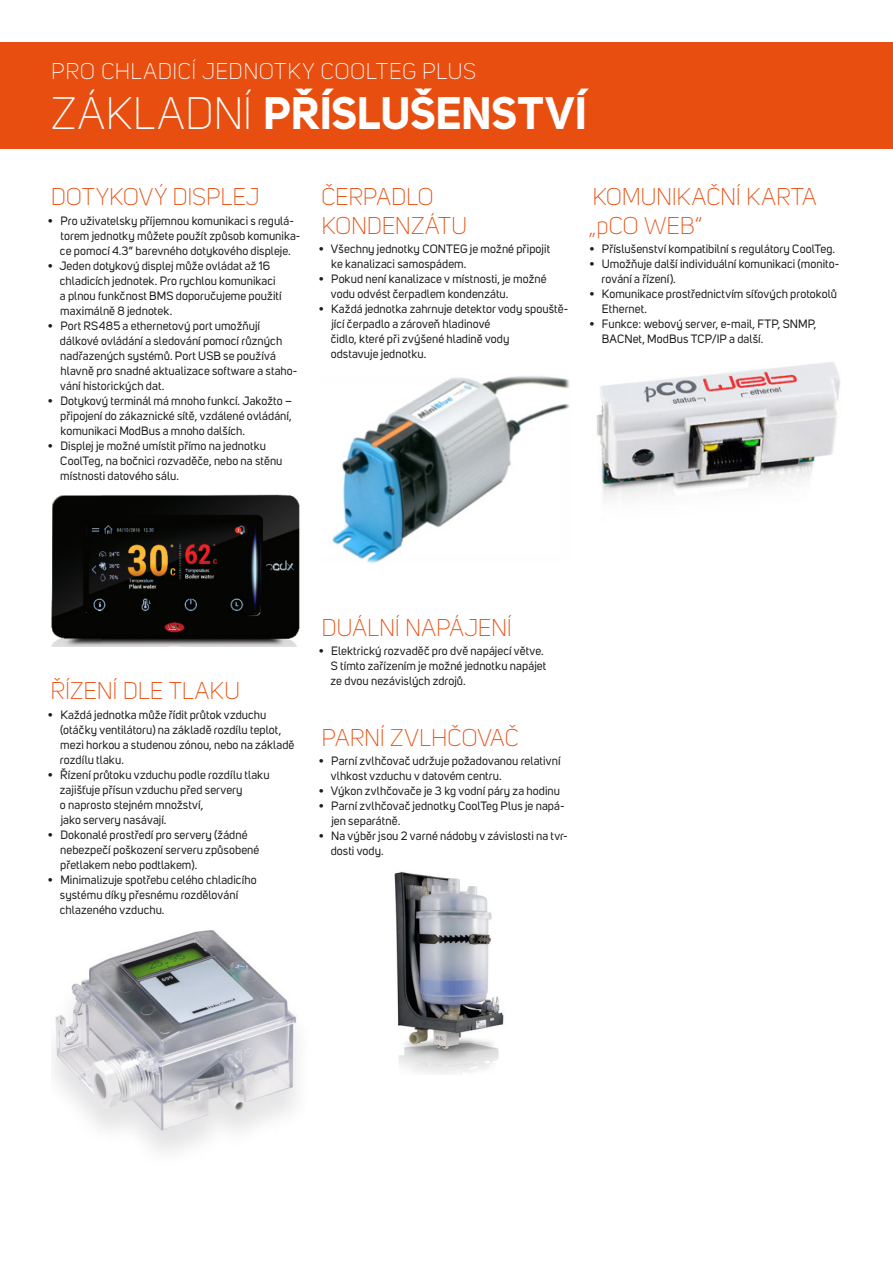
<style>
.page{position:relative;width:893px;height:1263px;background:#fff}
.page>*{position:absolute;margin:0;border:0;box-sizing:border-box;transform-origin:0 0}
.zahlavi_nazev{font:700 45px "Uni Sans";letter-spacing:-.005em;color:#fff}
.NADPISY__16b__light{font:300 24px/28.8px "Uni Sans";letter-spacing:-.01em;color:#e84e0f}
.zahlavi_serie{font:300 22.5px "Uni Sans";letter-spacing:.02em;color:#fff}
.t1{font:12px/15px "Uni Sans";letter-spacing:.005em;color:#1d1d1b}
.s1{font-weight:300}
</style>
<div class="page">
<img style="left:51px;top:494px;width:249px;height:152px">
<img style="left:53px;top:930px;width:245px;height:221px">
<img style="left:332px;top:376px;width:238px;height:188px">
<img style="left:394px;top:871px;width:110px;height:203px">
<img style="left:596px;top:362px;width:244px;height:137px">
<div style="left:0;top:43px;width:893px;height:106px;background:#e84e0f"></div>
<p class="zahlavi_serie" style="left:51px;top:59px;width:427px">PRO CHLADICÍ JEDNOTKY COOLTEG PLUS</p>
<p class="zahlavi_nazev" style="left:51px;top:85px;width:537px"><span class="s1">ZÁKLADNÍ</span> PŘÍSLUŠENSTVÍ</p>
<p class="NADPISY__16b__light" style="left:51px;top:183px;width:211px">DOTYKOVÝ DISPLEJ</p>
<p class="t1" style="left:60px;top:213px;width:242px;text-indent:-12px">• Pro uživatelsky příjemnou komunikaci s regulá&shy;torem jednotky můžete použít způsob komunika&shy;ce pomocí 4.3” barevného dotykového displeje.</p>
<p class="t1" style="left:60px;top:258px;width:223px;text-indent:-12px">• Jeden dotykový displej může ovládat až 16 chladicích jednotek. Pro rychlou komunikaci a plnou funkčnost BMS doporučujeme použití maximálně 8 jednotek.</p>
<p class="t1" style="left:60px;top:318px;width:239px;text-indent:-12px">• Port RS485 a ethernetový port umožňují dálkové ovládání a sledování pomocí různých nadřazených systémů. Port USB se používá hlavně pro snadné aktualizace software a staho&shy;vání historických dat.</p>
<p class="t1" style="left:60px;top:393px;width:233px;text-align:justify;text-indent:-12px">• Dotykový terminál má mnoho funkcí. Jakožto – připojení do zákaznické sítě, vzdálené ovládání, komunikaci ModBus a mnoho dalších.</p>
<p class="t1" style="left:60px;top:438px;width:224px;text-indent:-12px">• Displej je možné umístit přímo na jednotku<br>CoolTeg, na bočnici rozvaděče, nebo na stěnu místnosti datového sálu.</p>
<p class="NADPISY__16b__light" style="left:321px;top:183px;width:148px">ČERPADLO<br>KONDENZÁTU</p>
<p class="t1" style="left:331px;top:242px;width:220px;text-indent:-13px">• Všechny jednotky CONTEG je možné připojit ke kanalizaci samospádem.</p>
<p class="t1" style="left:331px;top:272px;width:217px;text-indent:-12px">• Pokud není kanalizace v místnosti, je možné vodu odvést čerpadlem kondenzátu.</p>
<p class="t1" style="left:331px;top:302px;width:239px;text-indent:-12px">• Každá jednotka zahrnuje detektor vody spouště&shy;jící čerpadlo a zároveň hladinové<br>čidlo, které při zvýšené hladině vody<br>odstavuje jednotku.</p>
<p class="NADPISY__16b__light" style="left:589px;top:183px;width:229px">KOMUNIKAČNÍ KARTA „pCO WEB“</p>
<p class="t1" style="left:589px;top:242px;width:247px">• Příslušenství kompatibilní s regulátory CoolTeg.</p>
<p class="t1" style="left:601px;top:257px;width:239px;text-indent:-12px">• Umožňuje další individuální komunikaci (monito&shy;rování a řízení).</p>
<p class="t1" style="left:602px;top:287px;width:237px;text-indent:-13px">• Komunikace prostřednictvím síťových protokolů<br>Ethernet.</p>
<p class="t1" style="left:602px;top:317px;width:216px;text-indent:-13px">• Funkce: webový server, e-mail, FTP, SNMP,<br>BACNet, ModBus TCP/IP a další.</p>
<p class="NADPISY__16b__light" style="left:51px;top:677px;width:191px">ŘÍZENÍ DLE TLAKU</p>
<p class="t1" style="left:60px;top:707px;width:236px;text-indent:-12px">• Každá jednotka může řídit průtok vzduchu (otáčky ventilátoru) na základě rozdílu teplot, mezi horkou a studenou zónou, nebo na základě rozdílu tlaku.</p>
<p class="t1" style="left:60px;top:767px;width:211px;text-indent:-12px">• Řízení průtoku vzduchu podle rozdílu tlaku zajišťuje přísun vzduchu před servery<br>o naprosto stejném množství,<br>jako servery nasávají.</p>
<p class="t1" style="left:60px;top:827px;width:201px;text-indent:-12px">• Dokonalé prostředí pro servery (žádné nebezpečí poškození serveru způsobené přetlakem nebo podtlakem).</p>
<p class="t1" style="left:60px;top:872px;width:198px;text-indent:-12px">• Minimalizuje spotřebu celého chladicího systému díky přesnému rozdělování chlazeného vzduchu.</p>
<p class="NADPISY__16b__light" style="left:322px;top:613px;width:192px">DUÁLNÍ NAPÁJENÍ</p>
<p class="t1" style="left:331px;top:643px;width:217px;text-indent:-12px">• Elektrický rozvaděč pro dvě napájecí větve.<br>S tímto zařízením je možné jednotku napájet ze dvou nezávislých zdrojů.</p>
<p class="NADPISY__16b__light" style="left:322px;top:723px;width:198px">PARNÍ ZVLHČOVAČ</p>
<p class="t1" style="left:331px;top:753px;width:231px;text-indent:-12px">• Parní zvlhčovač udržuje požadovanou relativní vlhkost vzduchu v datovém centru.</p>
<p class="t1" style="left:319px;top:783px;width:243px">• Výkon zvlhčovače je 3 kg vodní páry za hodinu</p>
<p class="t1" style="left:331px;top:798px;width:235px;text-indent:-13px">• Parní zvlhčovač jednotky CoolTeg Plus je napá&shy;jen separátně.</p>
<p class="t1" style="left:331px;top:828px;width:239px;text-indent:-12px">• Na výběr jsou 2 varné nádoby v závislosti na tvr&shy;dosti vody.</p>
</div>
